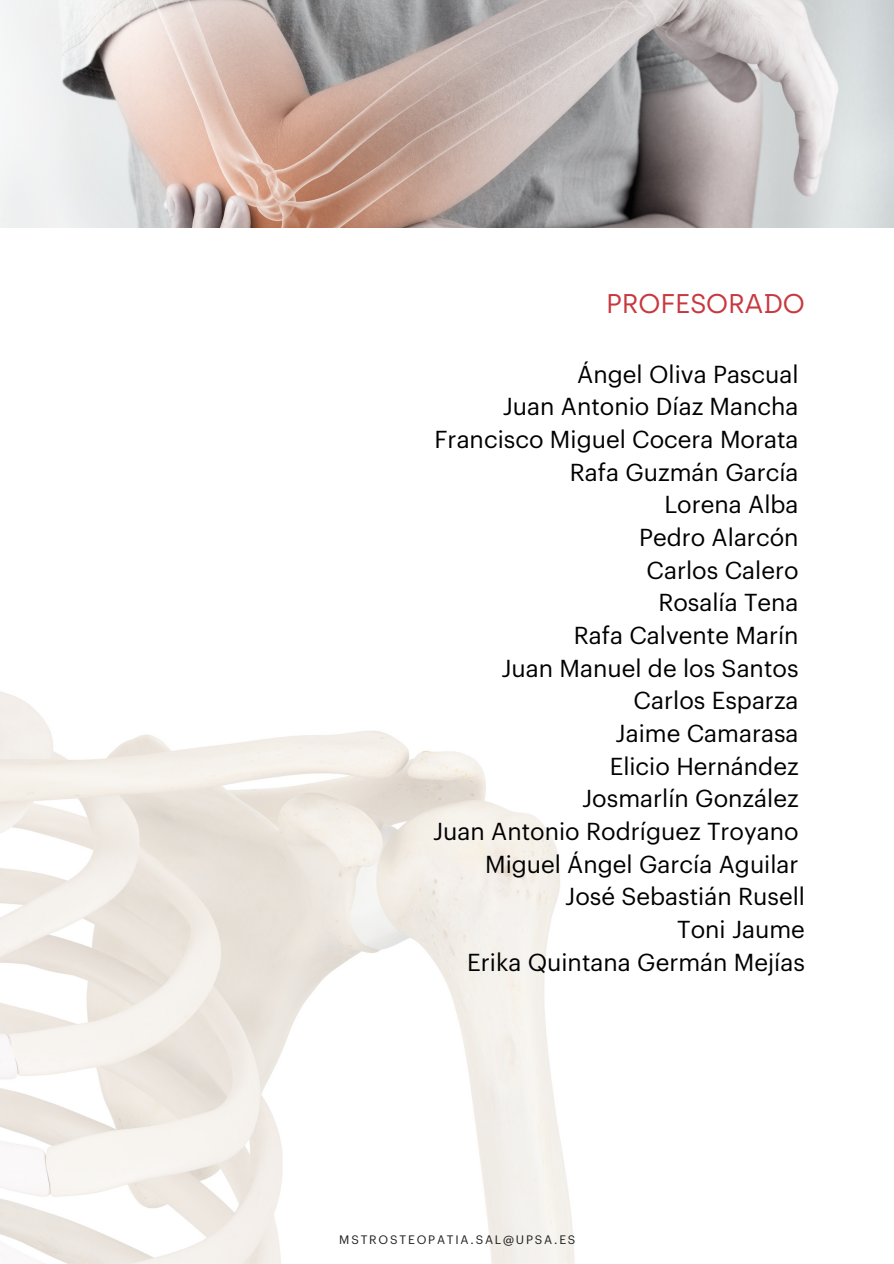
<style>
.page{position:relative;width:894px;height:1264px;background:#fff}
.page>*{position:absolute;margin:0;border:0;box-sizing:border-box;transform-origin:0 0}
.t1{font:27px "Archia";color:#c8383f}
.t2{font:24px "Graphik";color:#000}
.t3{font:12px "Graphik";letter-spacing:.15em;color:#1e1e1d}
</style>
<div class="page">
<img style="left:0;top:0;width:893px;height:227px">
<img style="left:0;top:691px;width:575px;height:572px">
<p class="t1" style="left:605px;top:287px;width:200px">PROFESORADO</p>
<p class="t2" style="left:577px;top:363px;width:223px">Ángel Oliva Pascual</p>
<p class="t2" style="left:502px;top:395px;width:297px">Juan Antonio Díaz Mancha</p>
<p class="t2" style="left:434px;top:428px;width:365px">Francisco Miguel Cocera Morata</p>
<p class="t2" style="left:569px;top:461px;width:230px">Rafa Guzmán García</p>
<p class="t2" style="left:664px;top:493px;width:136px">Lorena Alba</p>
<p class="t2" style="left:639px;top:526px;width:161px">Pedro Alarcón</p>
<p class="t2" style="left:646px;top:559px;width:153px">Carlos Calero</p>
<p class="t2" style="left:658px;top:591px;width:142px">Rosalía Tena</p>
<p class="t2" style="left:573px;top:624px;width:226px">Rafa Calvente Marín</p>
<p class="t2" style="left:501px;top:657px;width:298px">Juan Manuel de los Santos</p>
<p class="t2" style="left:633px;top:689px;width:166px">Carlos Esparza</p>
<p class="t2" style="left:615px;top:722px;width:184px">Jaime Camarasa</p>
<p class="t2" style="left:609px;top:755px;width:190px">Elicio Hernández</p>
<p class="t2" style="left:582px;top:787px;width:218px">Josmarlín González</p>
<p class="t2" style="left:433px;top:820px;width:367px">Juan Antonio Rodríguez Troyano</p>
<p class="t2" style="left:485px;top:853px;width:315px">Miguel Ángel García Aguilar</p>
<p class="t2" style="left:565px;top:885px;width:241px">José Sebastián Rusell</p>
<p class="t2" style="left:677px;top:918px;width:129px">Toni Jaume</p>
<p class="t2" style="left:467px;top:951px;width:339px">Erika Quintana Germán Mejías</p>
<p class="t3" style="left:339px;top:1234px;width:238px">MSTROSTEOPATIA.SAL@UPSA.ES</p>
</div>
